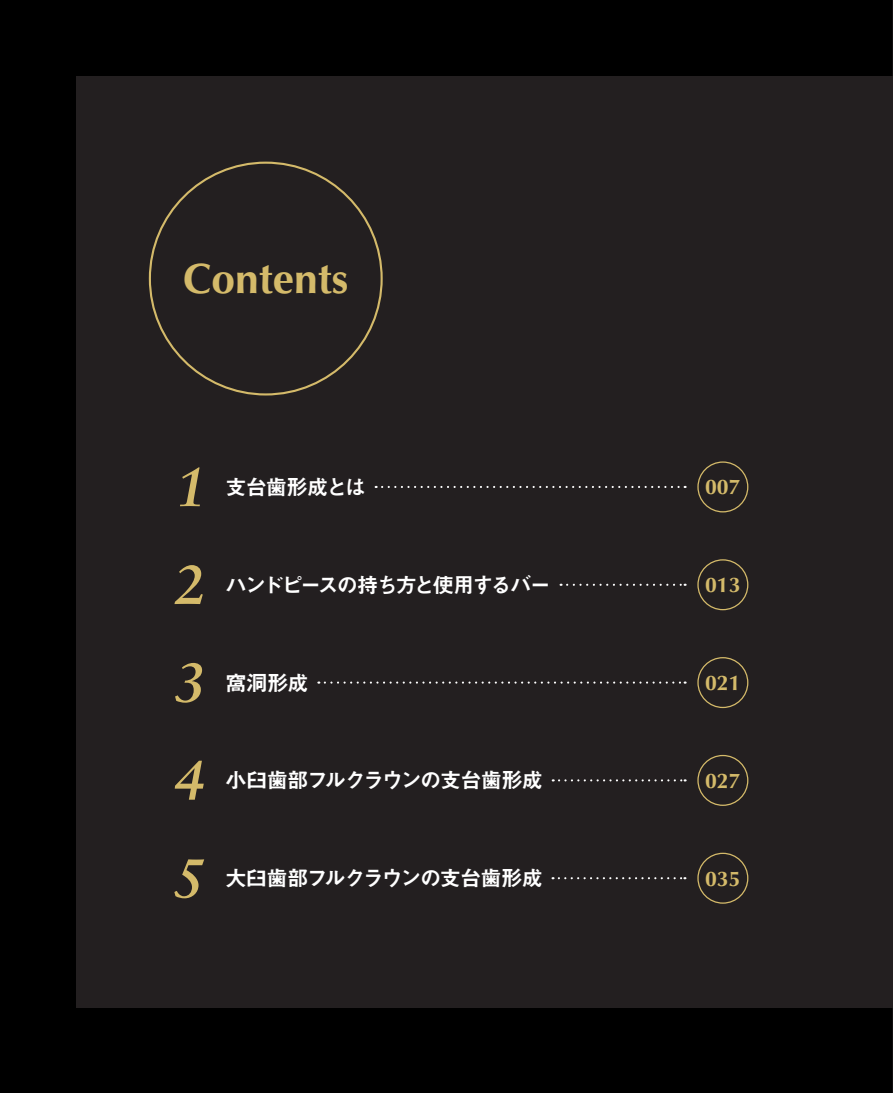
<style>
.page{position:relative;width:893px;height:1093px;background:#000}
.page>*{position:absolute;margin:0;border:0;box-sizing:border-box;transform-origin:0 0}
.t1{font:italic 700 55.35px "Sabon";color:#d4ba6a}
.t2{font:700 42.45px "Optima";color:#d4ba6a}
.t3{font:21.3px "Midashi Go Pr 6 N MB31";letter-spacing:-.07em;color:#fff}
.t4{font:21.3px "Midashi Go Pr 6 N MB31";letter-spacing:-.095em;color:#fff}
.t5{font:700 21.3px "Optima";color:#d4ba6a}
.t6{font:21.3px "Midashi Go Pr 6 N MB31";letter-spacing:-.045em;color:#fff}
</style>
<div class="page">
<div style="left:77px;top:77px;width:816px;height:931px;background:#231f20"></div>
<svg style="left:376px;top:486px;width:310px;height:2px"></svg>
<div style="left:697px;top:461px;width:51px;height:51px;border:1px solid #d4ba6a;border-radius:50%"></div>
<svg style="left:559px;top:877px;width:126px;height:2px"></svg>
<div style="left:697px;top:853px;width:51px;height:51px;border:1px solid #d4ba6a;border-radius:50%"></div>
<svg style="left:561px;top:584px;width:125px;height:2px"></svg>
<div style="left:697px;top:559px;width:51px;height:51px;border:1px solid #d4ba6a;border-radius:50%"></div>
<svg style="left:325px;top:681px;width:361px;height:3px"></svg>
<div style="left:697px;top:657px;width:51px;height:51px;border:1px solid #d4ba6a;border-radius:50%"></div>
<svg style="left:553px;top:779px;width:133px;height:2px"></svg>
<div style="left:697px;top:755px;width:51px;height:51px;border:1px solid #d4ba6a;border-radius:50%"></div>
<h2 class="t2" style="left:183px;top:254px;width:167px">Contents</h2>
<h1 class="t1" style="left:175px;top:453px;width:32px">1</h1>
<p class="t6" style="left:225px;top:470px;width:142px">支台歯形成とは</p>
<p class="t5" style="left:705px;top:475px;width:37px">007</p>
<h1 class="t1" style="left:174px;top:551px;width:32px">2</h1>
<p class="t4" style="left:225px;top:568px;width:327px">ハンドピースの持ち方と使用するバー</p>
<p class="t5" style="left:705px;top:572px;width:37px">013</p>
<h1 class="t1" style="left:174px;top:649px;width:32px">3</h1>
<p class="t3" style="left:225px;top:665px;width:85px">窩洞形成</p>
<p class="t5" style="left:705px;top:670px;width:37px">021</p>
<h1 class="t1" style="left:174px;top:747px;width:32px">4</h1>
<p class="t3" style="left:225px;top:763px;width:319px">小臼歯部フルクラウンの支台歯形成</p>
<p class="t5" style="left:705px;top:768px;width:37px">027</p>
<h1 class="t1" style="left:173px;top:844px;width:32px">5</h1>
<p class="t3" style="left:225px;top:861px;width:319px">大臼歯部フルクラウンの支台歯形成</p>
<p class="t5" style="left:705px;top:866px;width:37px">035</p>
</div>
